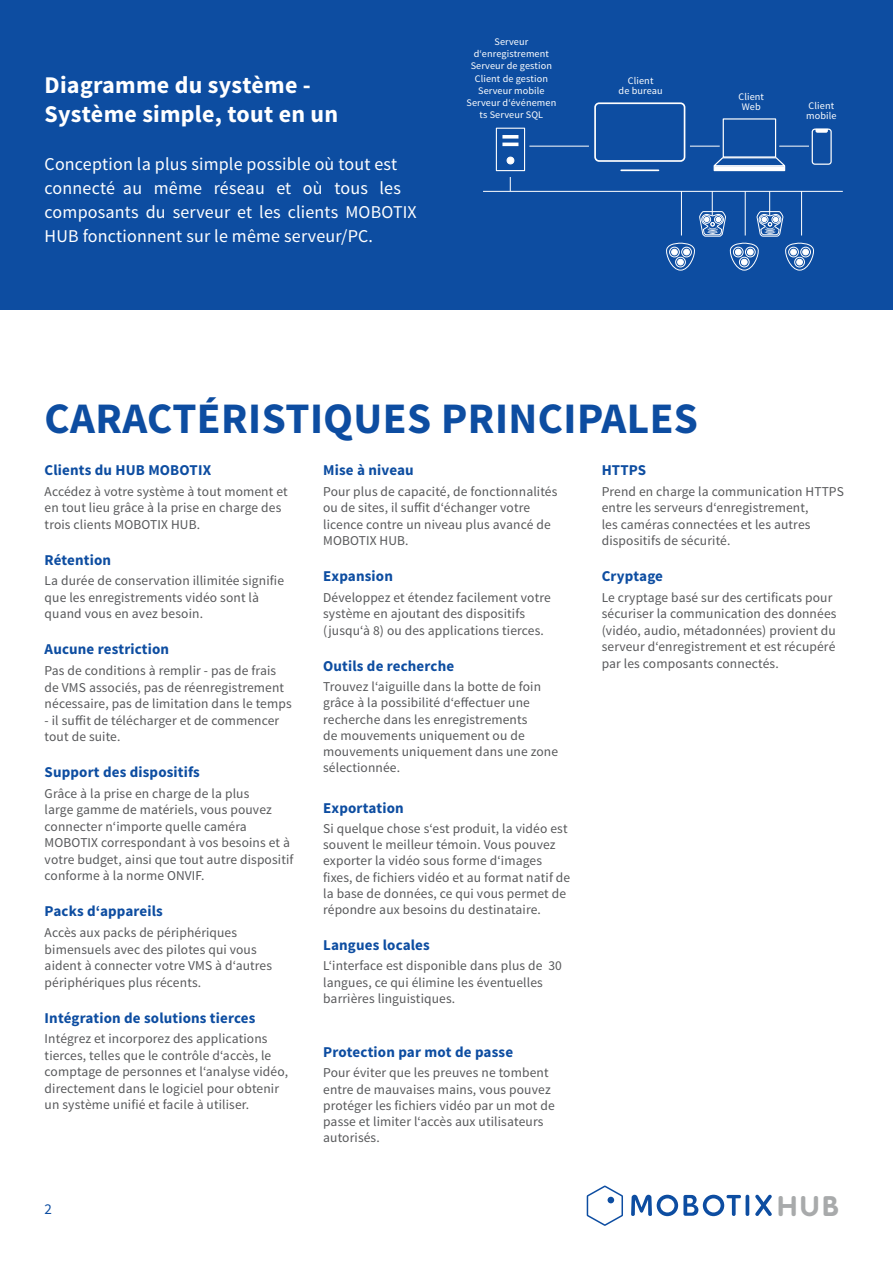
<style>
.page{position:relative;width:893px;height:1263px;background:#fff}
.page>*{position:absolute;margin:0;border:0;box-sizing:border-box;transform-origin:0 0}
.t1{font:700 43.5px "Source Sans Pro";letter-spacing:.01em;color:#0d4da1}
.t2{font:700 27.9px "VAG Rounded LT Pro";color:#a8aaab}
.t3{font:700 24px/28.8px "Source Sans Pro";letter-spacing:.01em;color:#fff}
.t4{font:18px/24px "Source Sans Pro";letter-spacing:.01em;color:#fff}
.t5{font:700 15px "Source Sans Pro";letter-spacing:.01em;color:#0d4da1}
.t6{font:15px "Source Sans Pro";color:#0d4da1}
.t7{font:13.5px/16.5px "Source Sans Pro";letter-spacing:.01em;color:#57585a}
.t8{font:10.05px/12.3px "Source Sans Pro";letter-spacing:.01em;color:#fff;text-align:center}
</style>
<div class="page">
<svg style="left:586px;top:1185px;width:37px;height:41px"></svg>
<hr style="left:746px;top:1195px;width:3px;height:21px;background:#0d4da1;border-radius:2px">
<svg style="left:755px;top:1195px;width:17px;height:21px"></svg>
<svg style="left:631px;top:1195px;width:110px;height:21px"></svg>
<div style="left:0;top:0;width:893px;height:310px;background:#0d4da1"></div>
<div style="left:496px;top:128px;width:29px;height:43px;border:1px solid #fff"></div>
<svg style="left:502px;top:135px;width:16px;height:4px"></svg>
<hr style="left:502px;top:143px;width:16px;height:3px;background:#fff">
<div style="left:507px;top:157px;width:7px;height:7px;background:#fff;border-radius:50%"></div>
<div style="left:507px;top:157px;width:7px;height:7px;border:1px solid #fff;border-radius:50%"></div>
<div style="left:812px;top:129px;width:20px;height:36px;border:1px solid #fff;border-radius:3px"></div>
<svg style="left:814px;top:128px;width:15px;height:5px"></svg>
<div style="left:594px;top:102px;width:91px;height:60px;border:2px solid #fff;border-radius:4px"></div>
<hr style="left:621px;top:169px;width:37px;height:2px;background:#fff">
<svg style="left:785px;top:243px;width:29px;height:28px"></svg>
<svg style="left:713px;top:156px;width:73px;height:11px"></svg>
<div style="left:723px;top:118px;width:53px;height:40px;border:1px solid #fff"></div>
<svg style="left:714px;top:166px;width:71px;height:5px"></svg>
<svg style="left:729px;top:243px;width:30px;height:28px"></svg>
<svg style="left:666px;top:243px;width:29px;height:28px"></svg>
<hr style="left:483px;top:191px;width:360px;height:1px;background:#fff">
<hr style="left:529px;top:146px;width:60px;height:1px;background:#fff">
<hr style="left:690px;top:146px;width:30px;height:1px;background:#fff">
<hr style="left:779px;top:146px;width:30px;height:1px;background:#fff">
<svg style="left:510px;top:177px;width:1px;height:14px"></svg>
<hr style="left:681px;top:191px;width:1px;height:44px;background:#fff">
<hr style="left:745px;top:191px;width:1px;height:44px;background:#fff">
<hr style="left:801px;top:191px;width:1px;height:44px;background:#fff">
<svg style="left:756px;top:191px;width:28px;height:46px"></svg>
<svg style="left:699px;top:191px;width:27px;height:46px"></svg>
<h3 class="t3" style="left:45px;top:71px;width:295px">Diagramme du système -<br>Système simple, tout en un</h3>
<h3 class="t4" style="left:45px;top:152px;width:374px">Conception la plus simple possible où tout est connecté au même réseau et où tous les composants du serveur et les clients MOBOTIX HUB fonctionnent sur le même serveur/PC.</h3>
<p class="t8" style="left:467px;top:35px;width:91px">Serveur d‘enregistrement<br>Serveur de gestion<br>Client de gestion<br>Serveur mobile<br>Serveur d‘événemen ts Serveur SQL</p>
<p class="t8" style="left:619px;top:75px;width:46px;line-height:10.1px">Client<br>de bureau</p>
<p class="t8" style="left:738px;top:92px;width:27px;line-height:10.1px">Client<br>Web</p>
<p class="t8" style="left:806px;top:101px;width:32px;line-height:10.1px;text-align:left">Client mobile</p>
<h1 class="t1" style="left:45px;top:391px;width:655px">CARACTÉRISTIQUES PRINCIPALES</h1>
<p class="t5" style="left:45px;top:460px;width:168px">Clients du HUB MOBOTIX</p>
<p class="t7" style="left:45px;top:483px;width:244px">Accédez à votre système à tout moment et en tout lieu grâce à la prise en charge des trois clients MOBOTIX HUB.</p>
<p class="t5" style="left:45px;top:550px;width:68px">Rétention</p>
<p class="t7" style="left:45px;top:573px;width:241px">La durée de conservation illimitée signifie que les enregistrements vidéo sont là quand vous en avez besoin.</p>
<p class="t5" style="left:45px;top:640px;width:126px">Aucune restriction</p>
<p class="t7" style="left:45px;top:662px;width:249px">Pas de conditions à remplir - pas de frais de VMS associés, pas de réenregistrement nécessaire, pas de limitation dans le temps</p>
<p class="t7" style="left:45px;top:712px;width:236px">- il suffit de télécharger et de commencer tout de suite.</p>
<p class="t5" style="left:45px;top:762px;width:157px">Support des dispositifs</p>
<p class="t7" style="left:45px;top:785px;width:250px">Grâce à la prise en charge de la plus<br>large gamme de matériels, vous pouvez connecter n‘importe quelle caméra MOBOTIX correspondant à vos besoins et à votre budget, ainsi que tout autre dispositif conforme à la norme ONVIF.</p>
<p class="t5" style="left:45px;top:902px;width:120px">Packs d‘appareils</p>
<p class="t7" style="left:45px;top:924px;width:229px">Accès aux packs de périphériques bimensuels avec des pilotes qui vous aident à connecter votre VMS à d‘autres périphériques plus récents.</p>
<p class="t5" style="left:45px;top:1008px;width:212px">Intégration de solutions tierces</p>
<p class="t7" style="left:45px;top:1031px;width:245px">Intégrez et incorporez des applications tierces, telles que le contrôle d‘accès, le comptage de personnes et l‘analyse vidéo, directement dans le logiciel pour obtenir un système unifié et facile à utiliser.</p>
<p class="t5" style="left:323px;top:460px;width:92px">Mise à niveau</p>
<p class="t7" style="left:323px;top:483px;width:236px">Pour plus de capacité, de fonctionnalités ou de sites, il suffit d‘échanger votre licence contre un niveau plus avancé de MOBOTIX HUB.</p>
<p class="t5" style="left:323px;top:566px;width:71px">Expansion</p>
<p class="t7" style="left:323px;top:589px;width:229px">Développez et étendez facilement votre système en ajoutant des dispositifs (jusqu‘à 8) ou des applications tierces.</p>
<p class="t5" style="left:323px;top:656px;width:132px">Outils de recherche</p>
<p class="t7" style="left:323px;top:679px;width:237px">Trouvez l‘aiguille dans la botte de foin grâce à la possibilité d‘effectuer une recherche dans les enregistrements<br>de mouvements uniquement ou de mouvements uniquement dans une zone sélectionnée.</p>
<p class="t5" style="left:323px;top:798px;width:82px">Exportation</p>
<p class="t7" style="left:323px;top:821px;width:249px">Si quelque chose s‘est produit, la vidéo est souvent le meilleur témoin. Vous pouvez exporter la vidéo sous forme d‘images fixes, de fichiers vidéo et au format natif de la base de données, ce qui vous permet de répondre aux besoins du destinataire.</p>
<p class="t5" style="left:323px;top:935px;width:108px">Langues locales</p>
<p class="t7" style="left:323px;top:958px;width:240px">L‘interface est disponible dans plus de 30 langues, ce qui élimine les éventuelles barrières linguistiques.</p>
<p class="t5" style="left:323px;top:1042px;width:191px">Protection par mot de passe</p>
<p class="t7" style="left:323px;top:1065px;width:233px">Pour éviter que les preuves ne tombent entre de mauvaises mains, vous pouvez protéger les fichiers vidéo par un mot de passe et limiter l‘accès aux utilisateurs autorisés.</p>
<p class="t5" style="left:602px;top:460px;width:46px">HTTPS</p>
<p class="t7" style="left:602px;top:483px;width:244px">Prend en charge la communication HTTPS entre les serveurs d‘enregistrement,<br>les caméras connectées et les autres dispositifs de sécurité.</p>
<p class="t5" style="left:602px;top:566px;width:63px">Cryptage</p>
<p class="t7" style="left:602px;top:589px;width:236px">Le cryptage basé sur des certificats pour sécuriser la communication des données (vidéo, audio, métadonnées) provient du serveur d‘enregistrement et est récupéré par les composants connectés.</p>
<p class="t6" style="left:45px;top:1200px;width:9px">2</p>
<h2 class="t2" style="left:777px;top:1188px;width:62px">HUB</h2>
</div>
